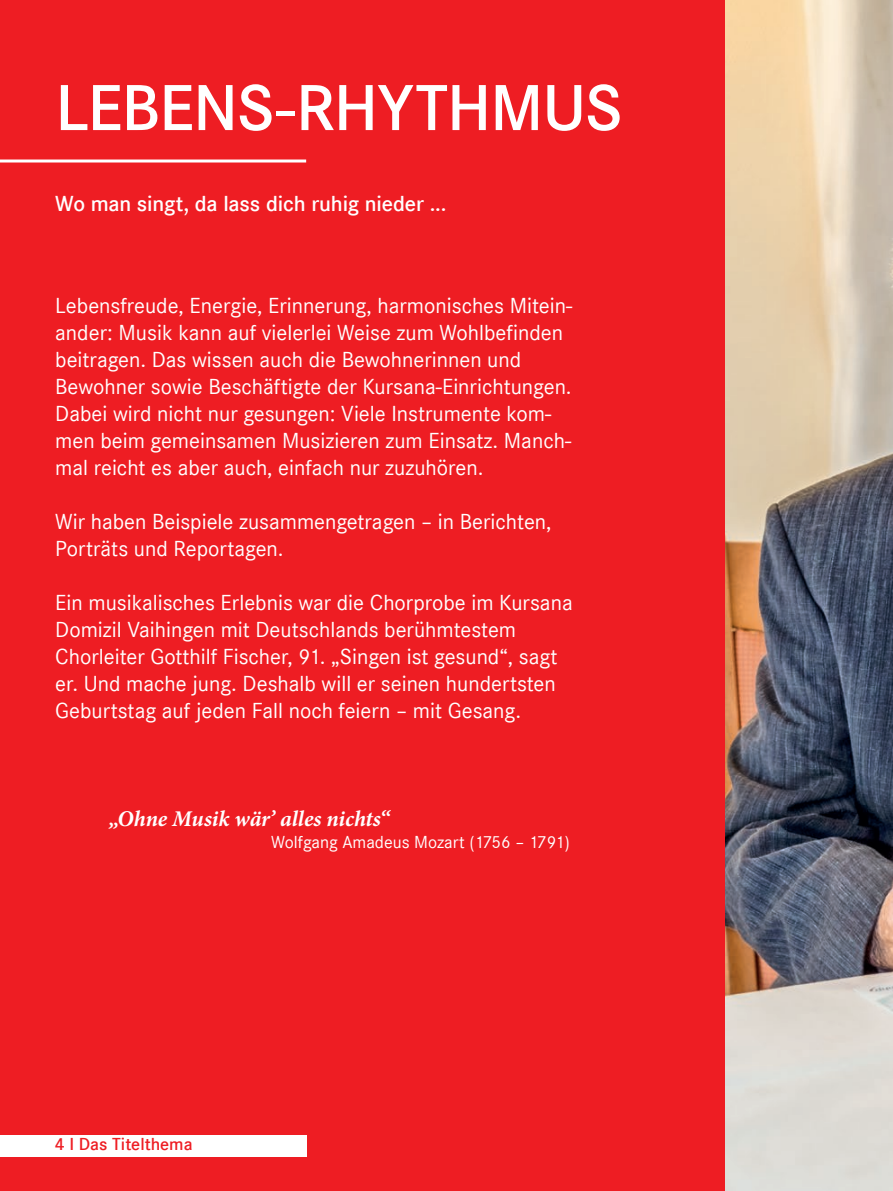
<style>
.page{position:relative;width:893px;height:1191px;background:#fff}
.page>*{position:absolute;margin:0;border:0;box-sizing:border-box;transform-origin:0 0}
.t1{font:600 67.5px "Corporate S";letter-spacing:-.015em;color:#fff}
.t2{font:22.5px/27px "Corporate S";color:#fff}
.t3{font:600 22.5px "Corporate S";letter-spacing:-.005em;color:#fff}
.t4{font:italic 700 22.5px "Minion Pro";letter-spacing:-.005em;color:#fff}
.t5{font:18px "Corporate S";color:#fff}
.t6{font:600 18px "Corporate S";color:#ee1d23}
</style>
<div class="page">
<div style="left:0;top:0;width:725px;height:1191px;background:#ee1d23"></div>
<hr style="left:0;top:159px;width:306px;height:3px;background:#fff">
<img style="left:725px;top:0;width:168px;height:1191px">
<div style="left:0;top:1135px;width:306px;height:21px;background:#fff"></div>
<h1 class="t1" style="left:55px;top:69px;width:569px">LEBENS-RHYTHMUS</h1>
<p class="t3" style="left:55px;top:191px;width:393px">Wo man singt, da lass dich ruhig nieder ...</p>
<p class="t2" style="left:55px;top:292px;width:518px">Lebensfreude, Energie, Erinnerung, harmonisches Mitein&shy;ander: Musik kann auf vielerlei Weise zum Wohlbefinden beitragen. Das wissen auch die Bewohnerinnen und Bewohner sowie Beschäftigte der Kursana-Einrichtungen.<br>Dabei wird nicht nur gesungen: Viele Instrumente kom&shy;men beim gemeinsamen Musizieren zum Einsatz. Manch&shy;mal reicht es aber auch, einfach nur zuzuhören.</p>
<p class="t2" style="left:55px;top:508px;width:498px">Wir haben Beispiele zusammengetragen – in Berichten,<br>Porträts und Reportagen.</p>
<p class="t2" style="left:55px;top:589px;width:519px">Ein musikalisches Erlebnis war die Chorprobe im Kursana Domizil Vaihingen mit Deutschlands berühmtestem Chorleiter Gotthilf Fischer, 91. „Singen ist gesund“, sagt er. Und mache jung. Deshalb will er seinen hundertsten Geburtstag auf jeden Fall noch feiern – mit Gesang.</p>
<p class="t4" style="left:109px;top:802px;width:282px">„Ohne Musik wär’ alles nichts“</p>
<p class="t5" style="left:271px;top:832px;width:300px">Wolfgang Amadeus Mozart (1756 – 1791)</p>
<p class="t6" style="left:55px;top:1134px;width:139px">4 I Das Titelthema</p>
</div>
